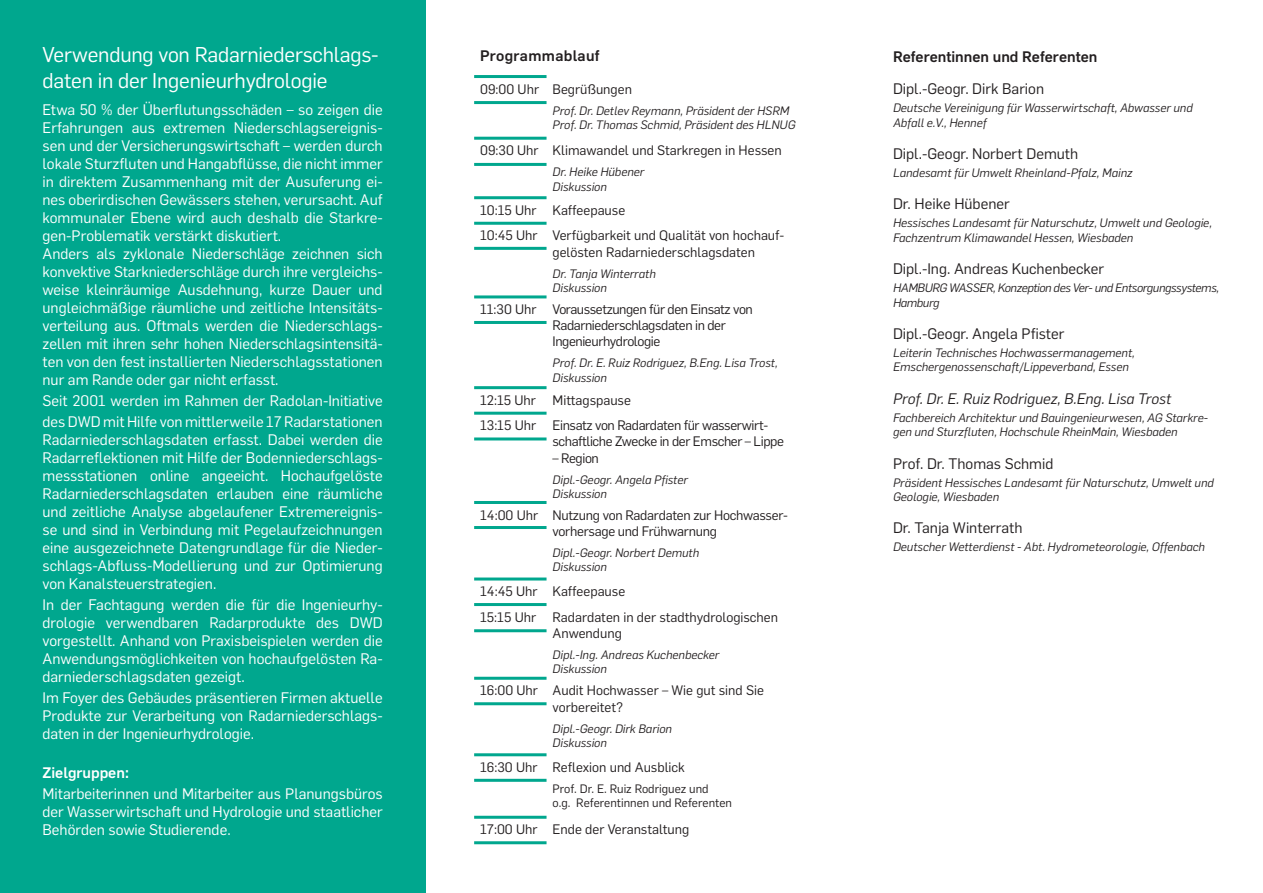
<style>
.page{position:relative;width:1263px;height:893px;background:#fff}
.page>*{position:absolute;margin:0;border:0;box-sizing:border-box;transform-origin:0 0}
.t1{font:21px/25.2px "Flama";letter-spacing:-.01em;color:#fff}
.t2{font:15px/18px "Flama";color:#fff;text-align:justify}
.t3{font:15px "Flama";color:#231f20}
.t4{font:italic 15px "Flama";color:#231f20}
.t5{font:500 15px "Flama";color:#231f20}
.t6{font:500 15px "Flama";letter-spacing:.02em;color:#231f20}
.t7{font:500 15px "Flama";color:#fff}
.t8{font:13.5px/16.2px "Flama";color:#231f20}
.t9{font:13.5px/16.2px "Flama";letter-spacing:-.03em;color:#231f20}
.t10{font:13.5px/16.2px "Flama";letter-spacing:-.02em;color:#231f20}
.t11{font:italic 12px/14.4px "Flama";color:#231f20}
.t12{font:italic 12px/14.4px "Flama";letter-spacing:-.03em;color:#231f20}
.t13{font:12px "Flama";color:#231f20}
</style>
<div class="page">
<div style="left:0;top:0;width:425px;height:893px;background:#00a78e"></div>
<hr style="left:474px;top:75px;width:72px;height:3px;background:#00a78e">
<hr style="left:474px;top:101px;width:72px;height:3px;background:#00a78e">
<hr style="left:474px;top:137px;width:72px;height:3px;background:#00a78e">
<hr style="left:474px;top:163px;width:72px;height:3px;background:#00a78e">
<hr style="left:474px;top:196px;width:72px;height:3px;background:#00a78e">
<hr style="left:474px;top:222px;width:72px;height:3px;background:#00a78e">
<hr style="left:474px;top:247px;width:72px;height:3px;background:#00a78e">
<hr style="left:474px;top:295px;width:72px;height:3px;background:#00a78e">
<hr style="left:474px;top:321px;width:72px;height:3px;background:#00a78e">
<hr style="left:474px;top:386px;width:72px;height:3px;background:#00a78e">
<hr style="left:474px;top:412px;width:72px;height:3px;background:#00a78e">
<hr style="left:474px;top:437px;width:72px;height:3px;background:#00a78e">
<hr style="left:474px;top:501px;width:72px;height:3px;background:#00a78e">
<hr style="left:474px;top:526px;width:72px;height:3px;background:#00a78e">
<hr style="left:474px;top:577px;width:72px;height:3px;background:#00a78e">
<hr style="left:474px;top:603px;width:72px;height:3px;background:#00a78e">
<hr style="left:474px;top:629px;width:72px;height:3px;background:#00a78e">
<hr style="left:474px;top:677px;width:72px;height:3px;background:#00a78e">
<hr style="left:474px;top:702px;width:72px;height:3px;background:#00a78e">
<hr style="left:474px;top:753px;width:72px;height:3px;background:#00a78e">
<hr style="left:474px;top:779px;width:72px;height:3px;background:#00a78e">
<hr style="left:474px;top:816px;width:72px;height:3px;background:#00a78e">
<hr style="left:474px;top:841px;width:72px;height:3px;background:#00a78e">
<p class="t1" style="left:43px;top:41px;width:338px">Verwendung von Radarniederschlags&shy;daten in der Ingenieurhydrologie</p>
<p class="t2" style="left:43px;top:99px;width:342px">Etwa 50 % der Überflutungsschäden – so zeigen die Erfahrungen aus extremen Niederschlagsereignis&shy;sen und der Versicherungswirtschaft – werden durch lokale Sturzfluten und Hangabflüsse, die nicht immer in direktem Zusammenhang mit der Ausuferung ei&shy;nes oberirdischen Gewässers stehen, verursacht. Auf kommunaler Ebene wird auch deshalb die Starkre&shy;gen-Problematik verstärkt diskutiert.</p>
<p class="t2" style="left:43px;top:243px;width:342px">Anders als zyklonale Niederschläge zeichnen sich konvektive Starkniederschläge durch ihre vergleichs&shy;weise kleinräumige Ausdehnung, kurze Dauer und ungleichmäßige räumliche und zeitliche Intensitäts&shy;verteilung aus. Oftmals werden die Niederschlags&shy;zellen mit ihren sehr hohen Niederschlagsintensitä&shy;ten von den fest installierten Niederschlagsstationen nur am Rande oder gar nicht erfasst.</p>
<p class="t2" style="left:43px;top:389px;width:342px;line-height:21px">Seit 2001 werden im Rahmen der Radolan-Initiative des DWD mit Hilfe von mittlerweile 17 Radarstationen</p>
<p class="t2" style="left:43px;top:429px;width:342px">Radarniederschlagsdaten erfasst. Dabei werden die Radarreflektionen mit Hilfe der Bodenniederschlags&shy;messstationen online angeeicht. Hochaufgelöste Radarniederschlagsdaten erlauben eine räumliche und zeitliche Analyse abgelaufener Extremereignis&shy;se und sind in Verbindung mit Pegelaufzeichnungen eine ausgezeichnete Datengrundlage für die Nieder&shy;schlags-Abfluss-Modellierung und zur Optimierung von Kanalsteuerstrategien.</p>
<p class="t2" style="left:43px;top:594px;width:342px">In der Fachtagung werden die für die Ingenieurhy&shy;drologie verwendbaren Radarprodukte des DWD vorgestellt. Anhand von Praxisbeispielen werden die Anwendungsmöglichkeiten von hochaufgelösten Ra&shy;darniederschlagsdaten gezeigt.</p>
<p class="t2" style="left:43px;top:687px;width:342px">Im Foyer des Gebäudes präsentieren Firmen aktuelle Produkte zur Verarbeitung von Radarniederschlags&shy;daten in der Ingenieurhydrologie.</p>
<p class="t7" style="left:43px;top:762px;width:88px">Zielgruppen:</p>
<p class="t2" style="left:43px;top:783px;width:342px">Mitarbeiterinnen und Mitarbeiter aus Planungsbüros der Wasserwirtschaft und Hydrologie und staatlicher Behörden sowie Studierende.</p>
<p class="t6" style="left:480px;top:45px;width:121px">Programmablauf</p>
<p class="t8" style="left:480px;top:80px;width:60px">09:00 Uhr</p>
<p class="t8" style="left:552px;top:80px;width:81px">Begrüßungen</p>
<p class="t11" style="left:552px;top:102px;width:238px">Prof. Dr. Detlev Reymann, Präsident der HSRM</p>
<p class="t11" style="left:552px;top:117px;width:245px">Prof. Dr. Thomas Schmid, Präsident des HLNUG</p>
<p class="t8" style="left:480px;top:142px;width:60px">09:30 Uhr</p>
<p class="t8" style="left:552px;top:142px;width:231px">Klimawandel und Starkregen in Hessen</p>
<p class="t11" style="left:552px;top:164px;width:93px">Dr. Heike Hübener</p>
<p class="t11" style="left:552px;top:179px;width:56px">Diskussion</p>
<p class="t8" style="left:480px;top:201px;width:58px">10:15 Uhr</p>
<p class="t8" style="left:552px;top:201px;width:74px">Kaffeepause</p>
<p class="t8" style="left:480px;top:227px;width:59px">10:45 Uhr</p>
<p class="t8" style="left:552px;top:227px;width:233px">Verfügbarkeit und Qualität von hochauf&shy;gelösten Radarniederschlagsdaten</p>
<p class="t11" style="left:552px;top:265px;width:105px">Dr. Tanja Winterrath</p>
<p class="t11" style="left:552px;top:280px;width:56px">Diskussion</p>
<p class="t8" style="left:480px;top:300px;width:58px">11:30 Uhr</p>
<p class="t9" style="left:552px;top:300px;width:202px">Voraussetzungen für den Einsatz von</p>
<p class="t9" style="left:552px;top:316px;width:175px">Radarniederschlagsdaten in der</p>
<p class="t9" style="left:552px;top:333px;width:109px">Ingenieurhydrologie</p>
<p class="t11" style="left:552px;top:355px;width:227px">Prof. Dr. E. Ruiz Rodriguez, B.Eng. Lisa Trost,<br>Diskussion</p>
<p class="t8" style="left:480px;top:391px;width:57px">12:15 Uhr</p>
<p class="t8" style="left:552px;top:391px;width:80px">Mittagspause</p>
<p class="t8" style="left:480px;top:416px;width:58px">13:15 Uhr</p>
<p class="t9" style="left:552px;top:416px;width:233px">Einsatz von Radardaten für wasserwirt&shy;schaftliche Zwecke in der Emscher – Lippe</p>
<p class="t8" style="left:552px;top:449px;width:48px">– Region</p>
<p class="t11" style="left:552px;top:471px;width:137px">Dipl.-Geogr. Angela Pfister</p>
<p class="t11" style="left:552px;top:486px;width:56px">Diskussion</p>
<p class="t8" style="left:480px;top:506px;width:60px">14:00 Uhr</p>
<p class="t10" style="left:552px;top:506px;width:237px">Nutzung von Radardaten zur Hochwasser&shy;vorhersage und Frühwarnung</p>
<p class="t11" style="left:552px;top:545px;width:148px">Dipl.-Geogr. Norbert Demuth</p>
<p class="t11" style="left:552px;top:559px;width:56px">Diskussion</p>
<p class="t8" style="left:480px;top:582px;width:59px">14:45 Uhr</p>
<p class="t8" style="left:552px;top:582px;width:74px">Kaffeepause</p>
<p class="t8" style="left:480px;top:608px;width:57px">15:15 Uhr</p>
<p class="t8" style="left:552px;top:608px;width:227px">Radardaten in der stadthydrologischen<br>Anwendung</p>
<p class="t11" style="left:552px;top:647px;width:168px">Dipl.-Ing. Andreas Kuchenbecker</p>
<p class="t11" style="left:552px;top:661px;width:56px">Diskussion</p>
<p class="t8" style="left:480px;top:682px;width:59px">16:00 Uhr</p>
<p class="t8" style="left:552px;top:682px;width:213px">Audit Hochwasser – Wie gut sind Sie vorbereitet?</p>
<p class="t11" style="left:552px;top:720px;width:121px">Dipl.-Geogr. Dirk Barion</p>
<p class="t11" style="left:552px;top:735px;width:56px">Diskussion</p>
<p class="t8" style="left:480px;top:758px;width:59px">16:30 Uhr</p>
<p class="t8" style="left:552px;top:758px;width:134px">Reflexion und Ausblick</p>
<p class="t13" style="left:552px;top:780px;width:158px">Prof. Dr. E. Ruiz Rodriguez und</p>
<p class="t13" style="left:552px;top:795px;width:181px">o.g. Referentinnen und Referenten</p>
<p class="t8" style="left:480px;top:821px;width:59px">17:00 Uhr</p>
<p class="t8" style="left:552px;top:821px;width:138px">Ende der Veranstaltung</p>
<p class="t5" style="left:893px;top:46px;width:206px">Referentinnen und Referenten</p>
<p class="t3" style="left:893px;top:78px;width:153px">Dipl.-Geogr. Dirk Barion</p>
<p class="t11" style="left:893px;top:100px;width:301px">Deutsche Vereinigung für Wasserwirtschaft, Abwasser und<br>Abfall e.V., Hennef</p>
<p class="t3" style="left:893px;top:143px;width:187px">Dipl.-Geogr. Norbert Demuth</p>
<p class="t11" style="left:893px;top:165px;width:241px">Landesamt für Umwelt Rheinland-Pfalz, Mainz</p>
<p class="t3" style="left:893px;top:194px;width:118px">Dr. Heike Hübener</p>
<p class="t11" style="left:893px;top:215px;width:320px">Hessisches Landesamt für Naturschutz, Umwelt und Geologie,</p>
<p class="t11" style="left:893px;top:230px;width:242px">Fachzentrum Klimawandel Hessen, Wiesbaden</p>
<p class="t3" style="left:893px;top:258px;width:213px">Dipl.-Ing. Andreas Kuchenbecker</p>
<p class="t12" style="left:893px;top:280px;width:328px">HAMBURG WASSER, Konzeption des Ver- und Entsorgungssystems,<br>Hamburg</p>
<p class="t3" style="left:893px;top:323px;width:173px">Dipl.-Geogr. Angela Pfister</p>
<p class="t11" style="left:893px;top:345px;width:243px">Leiterin Technisches Hochwassermanagement,</p>
<p class="t11" style="left:893px;top:359px;width:237px">Emschergenossenschaft/Lippeverband, Essen</p>
<p class="t4" style="left:893px;top:388px;width:280px">Prof. Dr. E. Ruiz Rodriguez, B.Eng. Lisa Trost</p>
<p class="t11" style="left:893px;top:410px;width:317px">Fachbereich Architektur und Bauingenieurwesen, AG Starkre&shy;gen und Sturzfluten, Hochschule RheinMain, Wiesbaden</p>
<p class="t3" style="left:893px;top:453px;width:162px">Prof. Dr. Thomas Schmid</p>
<p class="t11" style="left:893px;top:474px;width:322px">Präsident Hessisches Landesamt für Naturschutz, Umwelt und<br>Geologie, Wiesbaden</p>
<p class="t3" style="left:893px;top:518px;width:131px">Dr. Tanja Winterrath</p>
<p class="t11" style="left:893px;top:539px;width:313px">Deutscher Wetterdienst - Abt. Hydrometeorologie, Offenbach</p>
</div>
